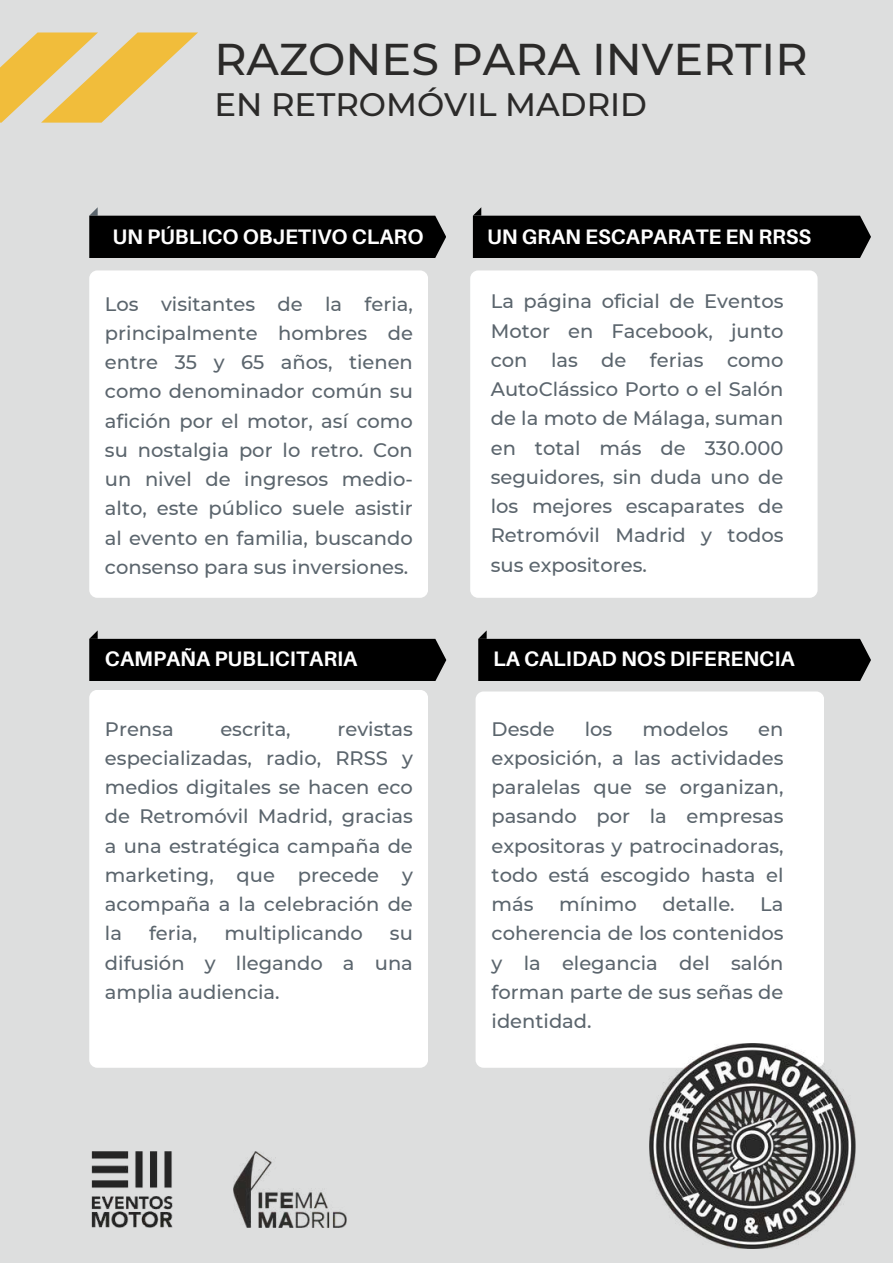
<style>
.page{position:relative;width:893px;height:1264px;background:#fff}
.page>*{position:absolute;margin:0;border:0;box-sizing:border-box;transform-origin:0 0}
.t1{font:500 44.4px "Montserrat";color:#2b2a29}
.t2{font:500 32.4px "Montserrat";color:#2b2a29}
.t3{font:700 21px "Aileron";color:#fff}
.t4{font:500 19.5px/29.2px "Montserrat";color:#5b656d;text-align:justify}
</style>
<div class="page">
<div style="left:0;top:0;width:892px;height:1262px;background:#dddede"></div>
<div style="left:89px;top:270px;width:339px;height:328px;background:#fff;border-radius:8px"></div>
<div style="left:89px;top:690px;width:339px;height:377px;background:#fff;border-radius:8px"></div>
<div style="left:470px;top:270px;width:347px;height:328px;background:#fff;border-radius:8px"></div>
<div style="left:475px;top:691px;width:349px;height:376px;background:#fff;border-radius:8px"></div>
<svg style="left:89px;top:630px;width:357px;height:51px"></svg>
<svg style="left:89px;top:207px;width:357px;height:51px"></svg>
<svg style="left:473px;top:207px;width:397px;height:51px"></svg>
<svg style="left:478px;top:630px;width:392px;height:51px"></svg>
<img style="left:649px;top:1043px;width:206px;height:205px">
<svg style="left:0;top:32px;width:197px;height:90px"></svg>
<img style="left:234px;top:1151px;width:112px;height:76px">
<img style="left:91px;top:1151px;width:82px;height:77px">
<h1 class="t1" style="left:214px;top:32px;width:594px">RAZONES PARA INVERTIR</h1>
<h2 class="t2" style="left:214px;top:84px;width:434px">EN RETROMÓVIL MADRID</h2>
<p class="t3" style="left:112px;top:224px;width:312px">UN PÚBLICO OBJETIVO CLARO</p>
<p class="t3" style="left:487px;top:224px;width:326px">UN GRAN ESCAPARATE EN RRSS</p>
<p class="t4" style="left:105px;top:289px;width:309px">Los visitantes de la feria, principalmente hombres de entre 35 y 65 años, tienen como denominador común su afición por el motor, así como su nostalgia por lo retro. Con un nivel de ingresos medio&shy;alto, este público suele asistir al evento en familia, buscando consenso para sus inversiones.</p>
<p class="t4" style="left:490px;top:287px;width:294px">La página oficial de Eventos Motor en Facebook, junto con las de ferias como AutoClássico Porto o el Salón de la moto de Málaga, suman en total más de 330.000 seguidores, sin duda uno de los mejores escaparates de Retromóvil Madrid y todos sus expositores.</p>
<p class="t3" style="left:105px;top:646px;width:254px">CAMPAÑA PUBLICITARIA</p>
<p class="t3" style="left:493px;top:646px;width:303px">LA CALIDAD NOS DIFERENCIA</p>
<p class="t4" style="left:105px;top:714px;width:309px;text-indent:232px">revistas especializadas, radio, RRSS y medios digitales se hacen eco de Retromóvil Madrid, gracias a una estratégica campaña de marketing, que precede y acompaña a la celebración de la</p>
<p class="t4" style="left:105px;top:714px;width:70px">Prensa</p>
<p class="t4" style="left:220px;top:714px;width:72px">escrita,</p>
<p class="t4" style="left:149px;top:918px;width:50px">feria,</p>
<p class="t4" style="left:224px;top:918px;width:140px">multiplicando</p>
<p class="t4" style="left:105px;top:918px;width:309px;text-indent:285px">su difusión y llegando a una amplia audiencia.</p>
<p class="t4" style="left:491px;top:714px;width:64px">Desde</p>
<p class="t4" style="left:584px;top:714px;width:29px">los</p>
<p class="t4" style="left:642px;top:714px;width:87px">modelos</p>
<p class="t4" style="left:491px;top:714px;width:293px;text-indent:267px">en exposición, a las actividades paralelas que se organizan, pasando por la empresas expositoras y patrocinadoras, todo está escogido hasta el más</p>
<p class="t4" style="left:559px;top:889px;width:79px">mínimo</p>
<p class="t4" style="left:662px;top:889px;width:74px">detalle.</p>
<p class="t4" style="left:491px;top:889px;width:293px;text-indent:269px">La coherencia de los contenidos y la elegancia del salón forman parte de sus señas de identidad.</p>
</div>
